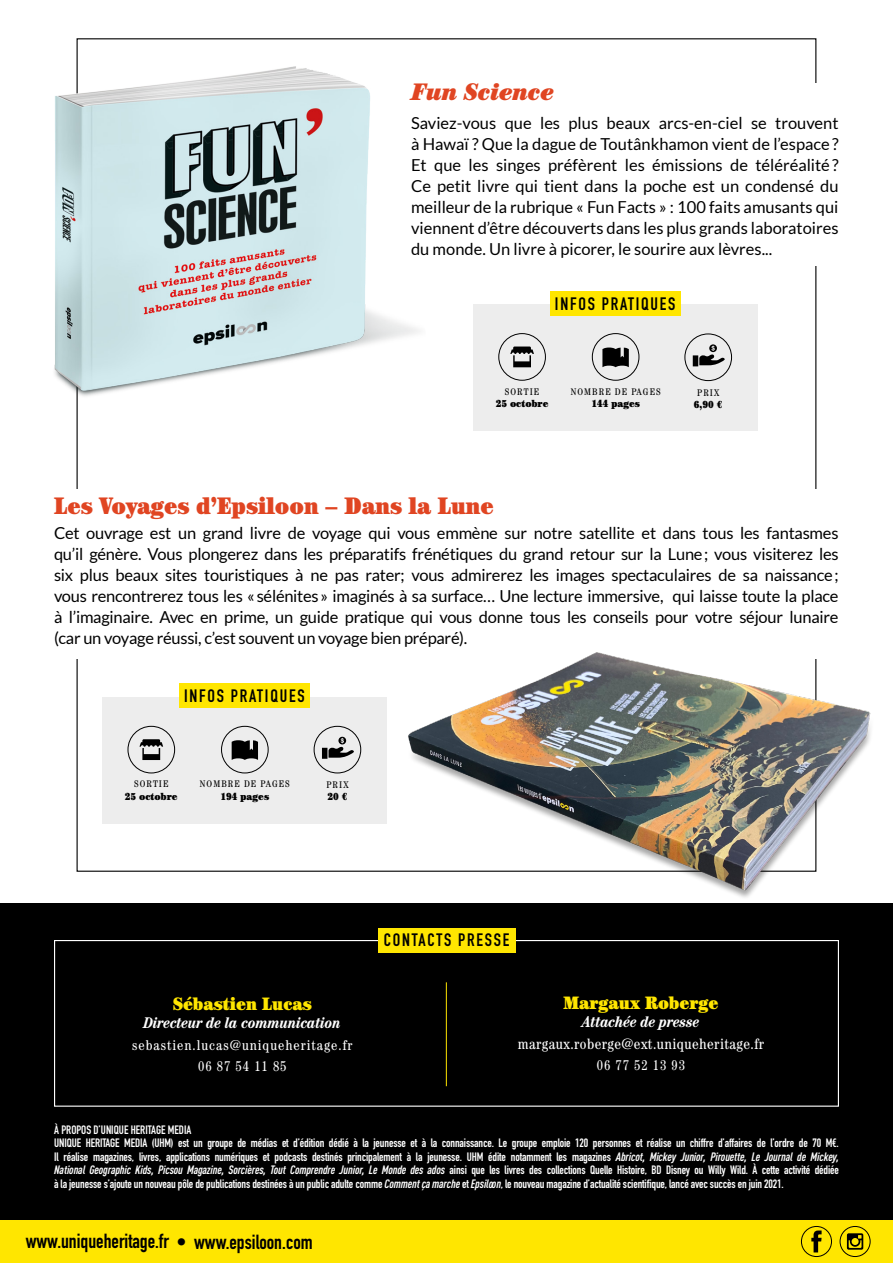
<style>
.page{position:relative;width:893px;height:1263px;background:#fff}
.page>*{position:absolute;margin:0;border:0;box-sizing:border-box;transform-origin:0 0}
.t1{font:ultra-condensed 24px "Century Std";color:#e04522}
.t2{font:italic ultra-condensed 24px "Century Std";color:#e04522}
.t3{font:700 20.1px "DIN Condensed";color:#000}
.t4{font:ultra-condensed 18px "Century Std";color:#ffe600}
.t5{font:700 17.7px "DIN Condensed";letter-spacing:.1em;color:#000}
.t6{font:16.5px/21px "Lato";letter-spacing:-.015em;color:#000;text-align:justify}
.t7{font:italic 700 condensed 15.45px "Century Std";color:#fff}
.t8{font:condensed 15px "Century Std";letter-spacing:.03em;color:#fff}
.t9{font:condensed 14.1px/20.5px "Century Std";letter-spacing:.07em;color:#fff;text-align:center}
.t10{font:700 12px/13.5px "DIN Condensed";letter-spacing:-.01em;color:#fff}
.t11{font:ultra-condensed 10.35px "Century Std";color:#000}
.t12{font:condensed 9.6px "Century Std";letter-spacing:.11em;color:#000}
.s1{font-family:"DINOT";font-style:italic;font-stretch:condensed}
</style>
<div class="page">
<div style="left:0;top:902px;width:893px;height:318px;background:#000"></div>
<div style="left:0;top:1220px;width:893px;height:42px;background:#ffe600"></div>
<svg style="left:811px;top:1230px;width:11px;height:22px"></svg>
<div style="left:801px;top:1226px;width:31px;height:31px;border:1px solid #000;border-radius:50%"></div>
<div style="left:840px;top:1226px;width:30px;height:31px;border:1px solid #000;border-radius:50%"></div>
<svg style="left:847px;top:1233px;width:16px;height:17px"></svg>
<img style="left:54px;top:54px;width:366px;height:356px">
<img style="left:394px;top:652px;width:492px;height:251px">
<div style="left:473px;top:304px;width:284px;height:127px;background:#ededed"></div>
<div style="left:550px;top:291px;width:130px;height:25px;background:#ffe600"></div>
<div style="left:592px;top:333px;width:47px;height:48px;border:1px solid #000;border-radius:50%"></div>
<svg style="left:602px;top:347px;width:27px;height:20px"></svg>
<div style="left:685px;top:334px;width:47px;height:47px;border:1px solid #000;border-radius:50%"></div>
<svg style="left:693px;top:344px;width:32px;height:22px"></svg>
<div style="left:498px;top:333px;width:48px;height:48px;border:1px solid #000;border-radius:50%"></div>
<svg style="left:510px;top:346px;width:24px;height:21px"></svg>
<div style="left:102px;top:697px;width:285px;height:126px;background:#ededed"></div>
<div style="left:179px;top:684px;width:131px;height:24px;background:#ffe600"></div>
<div style="left:221px;top:726px;width:47px;height:47px;border:1px solid #000;border-radius:50%"></div>
<svg style="left:232px;top:740px;width:26px;height:20px"></svg>
<div style="left:314px;top:726px;width:47px;height:47px;border:1px solid #000;border-radius:50%"></div>
<svg style="left:322px;top:737px;width:32px;height:22px"></svg>
<div style="left:128px;top:726px;width:47px;height:47px;border:1px solid #000;border-radius:50%"></div>
<svg style="left:139px;top:739px;width:24px;height:21px"></svg>
<div style="left:54px;top:940px;width:785px;height:167px;border:1px solid #fff"></div>
<div style="left:378px;top:928px;width:137px;height:24px;background:#ffe600"></div>
<hr style="left:446px;top:982px;width:1px;height:104px;background:#ffe600">
<h1 class="t2" style="left:411px;top:77px;width:144px">Fun Science</h1>
<p class="t6" style="left:411px;top:112px;width:429px">Saviez-vous que les plus beaux arcs-en-ciel se trouvent à Hawaï ? Que la dague de Toutânkhamon vient de l’espace?<br>Et que les singes préfèrent les émissions de téléréalité?<br>Ce petit livre qui tient dans la poche est un condensé du meilleur de la rubrique « Fun Facts » : 100 faits amusants qui viennent d’être découverts dans les plus grands laboratoires du monde. Un livre à picorer, le sourire aux lèvres...</p>
<p class="t5" style="left:555px;top:292px;width:122px">INFOS PRATIQUES</p>
<p class="t12" style="left:505px;top:386px;width:36px">SORTIE</p>
<p class="t11" style="left:496px;top:397px;width:54px">25 octobre</p>
<p class="t12" style="left:571px;top:386px;width:91px">NOMBRE DE PAGES</p>
<p class="t11" style="left:591px;top:397px;width:50px">144 pages</p>
<p class="t12" style="left:697px;top:387px;width:24px">PRIX</p>
<p class="t11" style="left:694px;top:398px;width:30px">6,90 €</p>
<h1 class="t1" style="left:54px;top:491px;width:441px">Les Voyages d’Epsiloon – Dans la Lune</h1>
<p class="t6" style="left:54px;top:522px;width:786px">Cet ouvrage est un grand livre de voyage qui vous emmène sur notre satellite et dans tous les fantasmes qu’il génère. Vous plongerez dans les préparatifs frénétiques du grand retour sur la Lune; vous visiterez les six plus beaux sites touristiques à ne pas rater; vous admirerez les images spectaculaires de sa naissance; vous rencontrerez tous les «sélénites» imaginés à sa surface… Une lecture immersive, qui laisse toute la place à l’imaginaire. Avec en prime, un guide pratique qui vous donne tous les conseils pour votre séjour lunaire (car un voyage réussi, c’est souvent un voyage bien préparé).</p>
<p class="t5" style="left:184px;top:684px;width:122px">INFOS PRATIQUES</p>
<p class="t12" style="left:134px;top:778px;width:36px">SORTIE</p>
<p class="t11" style="left:125px;top:790px;width:54px">25 octobre</p>
<p class="t12" style="left:200px;top:778px;width:91px">NOMBRE DE PAGES</p>
<p class="t11" style="left:221px;top:790px;width:50px">194 pages</p>
<p class="t12" style="left:326px;top:779px;width:24px">PRIX</p>
<p class="t11" style="left:327px;top:791px;width:22px">20 €</p>
<p class="t4" style="left:173px;top:993px;width:140px">Sébastien Lucas</p>
<p class="t7" style="left:144px;top:1014px;width:199px">Directeur de la communication</p>
<p class="t9" style="left:132px;top:1035px;width:222px">sebastien.lucas@uniqueheritage.fr<br>06 87 54 11 85</p>
<p class="t5" style="left:384px;top:928px;width:127px">CONTACTS PRESSE</p>
<p class="t4" style="left:564px;top:992px;width:156px">Margaux Roberge</p>
<p class="t7" style="left:582px;top:1013px;width:119px">Attachée de presse</p>
<p class="t8" style="left:518px;top:1035px;width:248px">margaux.roberge@ext.uniqueheritage.fr</p>
<p class="t9" style="left:597px;top:1054px;width:90px">06 77 52 13 93</p>
<p class="t10" style="left:54px;top:1123px;width:786px">À PROPOS D’UNIQUE HERITAGE MEDIA<br>UNIQUE HERITAGE MEDIA (UHM) est un groupe de médias et d’édition dédié à la jeunesse et à la connaissance. Le groupe emploie 120 personnes et réalise un chiffre d’affaires de l’ordre de 70 M€.<br>Il réalise magazines, livres, applications numériques et podcasts destinés principalement à la jeunesse. UHM édite notamment les magazines <span class="s1">Abricot, Mickey Junior, Pirouette, Le Journal de Mickey, National Geographic Kids, Picsou Magazine, Sorcières, Tout Comprendre Junior, Le Monde des ados</span> ainsi que les livres des collections Quelle Histoire, BD Disney ou Willy Wild. À cette activité dédiée à la jeunesse s’ajoute un nouveau pôle de publications destinées à un public adulte comme <span class="s1">Comment ça marche</span> et <span class="s1">Epsiloon</span>, le nouveau magazine d’actualité scientifique, lancé avec succès en juin 2021.</p>
<p class="t3" style="left:26px;top:1227px;width:289px">www.uniqueheritage.fr • www.epsiloon.com</p>
</div>
